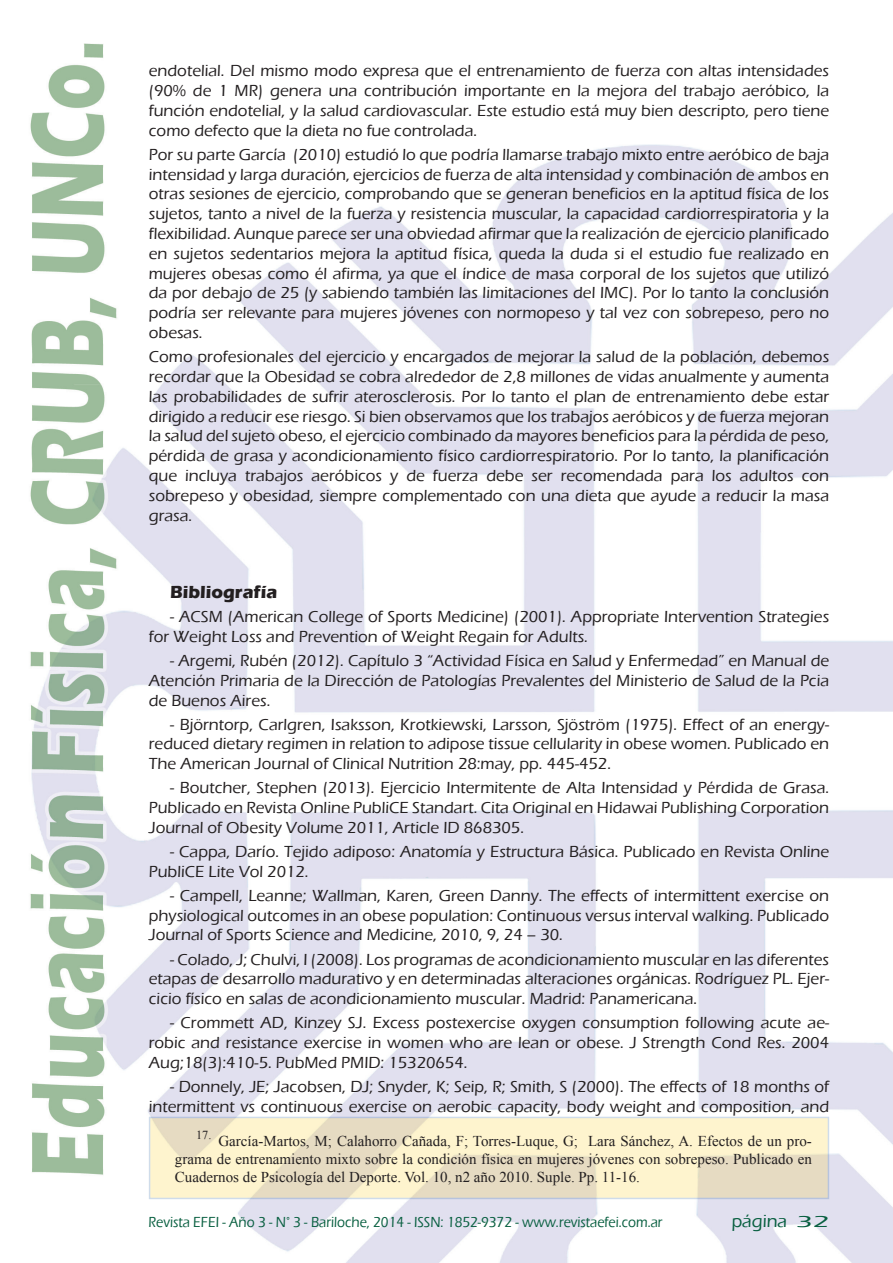
<style>
.page{position:relative;width:893px;height:1263px;background:#fff}
.page>*{position:absolute;margin:0;border:0;box-sizing:border-box;transform-origin:0 0}
.t1{font:700 18px "Eras ITC";color:#231f20}
.t2{font:500 18px "Eras ITC";color:#085f40}
.t3{font:500 16.5px/19.8px "Eras ITC";color:#231f20;text-align:justify}
.t4{font:15px/18px "Times New Roman";color:#231f20;text-align:justify}
.t5{font:500 15px "Eras ITC";color:#085f40;scale:.9 1}
.t6{font:12.3px "Times New Roman";color:#231f20}
.s1{font-size:16.5px}
</style>
<div class="page">
<img style="left:30px;top:43px;width:863px;height:1220px">
<svg style="left:152px;top:1120px;width:674px;height:76px;background:#f3e9c8"></svg>
<p class="t3" style="left:149px;top:62px;width:682px">endotelial. Del mismo modo expresa que el entrenamiento de fuerza con altas intensidades (90% de 1 MR) genera una contribución importante en la mejora del trabajo aeróbico, la función endotelial, y la salud cardiovascular. Este estudio está muy bien descripto, pero tiene como defecto que la dieta no fue controlada.</p>
<p class="t3" style="left:149px;top:146px;width:682px">Por su parte García (2010) estudió lo que podría llamarse trabajo mixto entre aeróbico de baja intensidad y larga duración, ejercicios de fuerza de alta intensidad y combinación de ambos en otras sesiones de ejercicio, comprobando que se generan beneficios en la aptitud física de los sujetos, tanto a nivel de la fuerza y resistencia muscular, la capacidad cardiorrespiratoria y la flexibilidad. Aunque parece ser una obviedad afirmar que la realización de ejercicio planificado en sujetos sedentarios mejora la aptitud física, queda la duda si el estudio fue realizado en mujeres obesas como él afirma, ya que el índice de masa corporal de los sujetos que utilizó da por debajo de 25 (y sabiendo también las limitaciones del IMC). Por lo tanto la conclusión podría ser relevante para mujeres jóvenes con normopeso y tal vez con sobrepeso, pero no obesas.</p>
<p class="t3" style="left:149px;top:348px;width:682px">Como profesionales del ejercicio y encargados de mejorar la salud de la población, debemos recordar que la Obesidad se cobra alrededor de 2,8 millones de vidas anualmente y aumenta las probabilidades de sufrir aterosclerosis. Por lo tanto el plan de entrenamiento debe estar dirigido a reducir ese riesgo. Si bien observamos que los trabajos aeróbicos y de fuerza mejoran la salud del sujeto obeso, el ejercicio combinado da mayores beneficios para la pérdida de peso, pérdida de grasa y acondicionamiento físico cardiorrespiratorio. Por lo tanto, la planificación que incluya trabajos aeróbicos y de fuerza debe ser recomendada para los adultos con sobrepeso y obesidad, siempre complementado con una dieta que ayude a reducir la masa grasa.</p>
<p class="t1" style="left:170px;top:585px;width:109px">Bibliografía</p>
<p class="t3" style="left:149px;top:608px;width:682px;text-indent:21px">- ACSM (American College of Sports Medicine) (2001). Appropriate Intervention Strategies for Weight Loss and Prevention of Weight Regain for Adults.</p>
<p class="t3" style="left:149px;top:652px;width:682px;text-indent:21px">- Argemi, Rubén (2012). Capítulo 3 “Actividad Física en Salud y Enfermedad” en Manual de Atención Primaria de la Dirección de Patologías Prevalentes del Ministerio de Salud de la Pcia de Buenos Aires.</p>
<p class="t3" style="left:149px;top:715px;width:682px;text-indent:21px">- Björntorp, Carlgren, Isaksson, Krotkiewski, Larsson, Sjöström (1975). Effect of an energy&shy;reduced dietary regimen in relation to adipose tissue cellularity in obese women. Publicado en The American Journal of Clinical Nutrition 28:may, pp. 445-452.</p>
<p class="t3" style="left:149px;top:779px;width:682px;text-indent:21px">- Boutcher, Stephen (2013). Ejercicio Intermitente de Alta Intensidad y Pérdida de Grasa.<br>Publicado en Revista Online PubliCE Standart. Cita Original en Hidawai Publishing Corporation Journal of Obesity Volume 2011, Article ID 868305.</p>
<p class="t3" style="left:149px;top:843px;width:682px;text-indent:21px">- Cappa, Darío. Tejido adiposo: Anatomía y Estructura Básica. Publicado en Revista Online<br>PubliCE Lite Vol 2012.</p>
<p class="t3" style="left:149px;top:887px;width:682px;text-indent:21px">- Campell, Leanne; Wallman, Karen, Green Danny. The effects of intermittent exercise on physiological outcomes in an obese population: Continuous versus interval walking. Publicado Journal of Sports Science and Medicine, 2010, 9, 24 – 30.</p>
<p class="t3" style="left:149px;top:950px;width:682px;text-indent:21px">- Colado, J; Chulvi, I (2008). Los programas de acondicionamiento muscular en las diferentes etapas de desarrollo madurativo y en determinadas alteraciones orgánicas. Rodríguez PL. Ejer&shy;cicio físico en salas de acondicionamiento muscular. Madrid: Panamericana.</p>
<p class="t3" style="left:149px;top:1014px;width:682px;text-indent:21px">- Crommett AD, Kinzey SJ. Excess postexercise oxygen consumption following acute ae&shy;robic and resistance exercise in women who are lean or obese. J Strength Cond Res. 2004<br>Aug;18(3):410-5. PubMed PMID: 15320654.</p>
<p class="t3" style="left:149px;top:1078px;width:682px;text-align:right">- Donnely, JE; Jacobsen, DJ; Snyder, K; Seip, R; Smith, S (2000). The effects of 18 months of intermittent vs continuous exercise on aerobic capacity, body weight and composition, and</p>
<p class="t6" style="left:196px;top:1130px;width:17px">17.</p>
<p class="t4" style="left:175px;top:1131px;width:638px;text-indent:44px">García-Martos, M; Calahorro Cañada, F; Torres-Luque, G; Lara Sánchez, A. Efectos de un pro&shy;grama de entrenamiento mixto sobre la condición física en mujeres jóvenes con sobrepeso. Publicado en Cuadernos de Psicología del Deporte. Vol. 10, n2 año 2010. Suple. Pp. 11-16.</p>
<p class="t5" style="left:149px;top:1216px;width:573px">Revista EFEI - Año 3 - N° 3 - Bariloche, 2014 - ISSN: 1852-9372 - www.revistaefei.com.ar</p>
<p class="t2" style="left:732px;top:1213px;width:99px">página <span class="s1">32</span></p>
</div>
